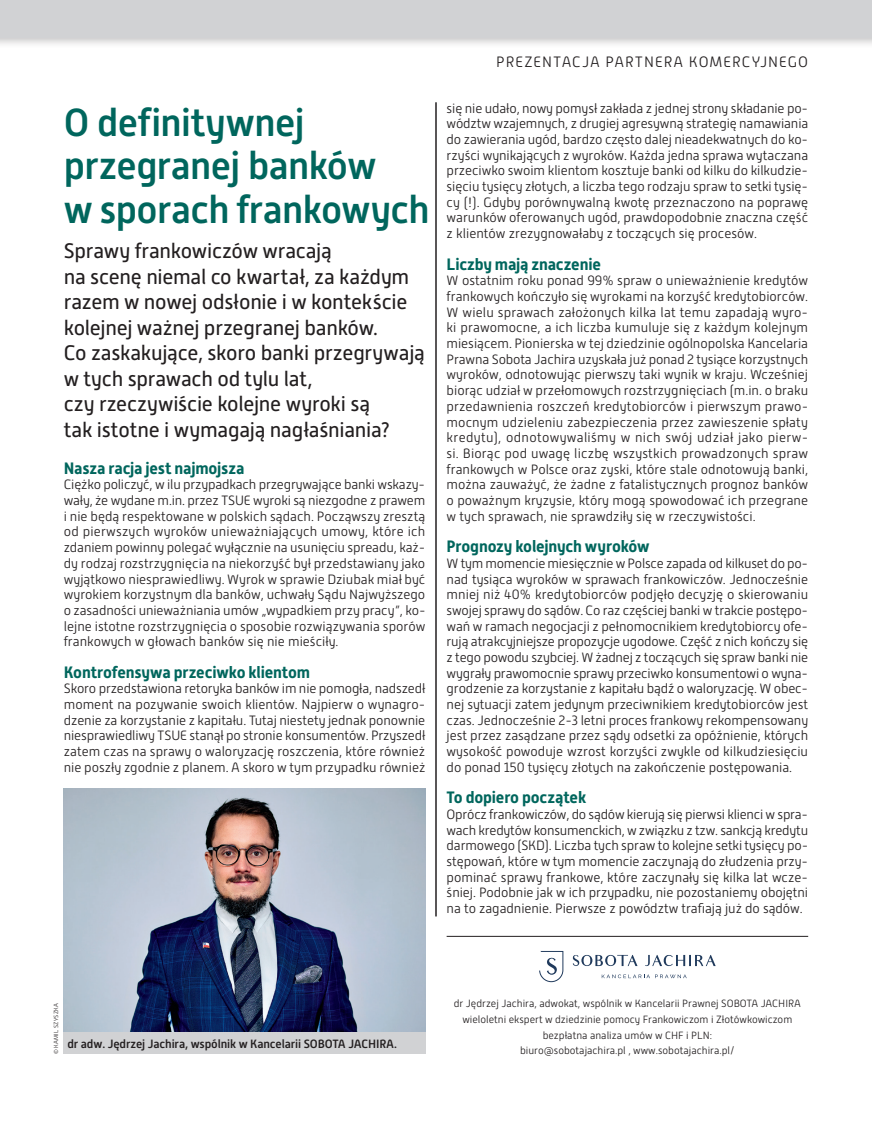
<style>
.page{position:relative;width:872px;height:1140px;background:#fff}
.page>*{position:absolute;margin:0;border:0;box-sizing:border-box;transform-origin:0 0}
.t1{font:500 39px/43.5px "Alwyn New";letter-spacing:-.015em;color:#00665d}
.t2{font:21px/25.5px "Alwyn New";letter-spacing:-.015em;color:#231f20}
.t3{font:700 16.5px "Alwyn New";letter-spacing:-.01em;color:#00665d}
.t4{font:300 15px "Alwyn New";letter-spacing:.065em;color:#231f20}
.t5{font:300 13.5px/15.8px "Alwyn New";color:#231f20;text-align:justify}
.t6{font:500 12px "Alwyn New";letter-spacing:-.01em;color:#231f20}
.t7{font:300 10.5px/15.8px "Alwyn New";color:#231f20;text-align:center}
.t8{font:300 6px "Alwyn New";letter-spacing:.03em;color:#231f20}
</style>
<div class="page">
<hr style="left:436px;top:102px;width:1px;height:814px;background:#231f20">
<img style="left:63px;top:788px;width:362px;height:244px">
<div style="left:63px;top:1032px;width:362px;height:22px;background:#d1d2d4"></div>
<svg style="left:539px;top:951px;width:24px;height:31px"></svg>
<svg style="left:602px;top:974px;width:84px;height:4px"></svg>
<svg style="left:645px;top:955px;width:70px;height:11px"></svg>
<svg style="left:572px;top:954px;width:65px;height:12px"></svg>
<hr style="left:446px;top:936px;width:362px;height:1px;background:#231f20">
<svg style="left:0;top:37px;width:872px;height:7px;background:#e0dfe0"></svg>
<div style="left:0;top:0;width:872px;height:37px;background:#d1d2d4"></div>
<h1 class="t1" style="left:64px;top:101px;width:367px">O definitywnej przegranej banków<br>w sporach frankowych</h1>
<p class="t2" style="left:64px;top:238px;width:363px">Sprawy frankowiczów wracają<br>na scenę niemal co kwartał, za każdym razem w nowej odsłonie i w kontekście kolejnej ważnej przegranej banków.<br>Co zaskakujące, skoro banki przegrywają w tych sprawach od tylu lat,<br>czy rzeczywiście kolejne wyroki są<br>tak istotne i wymagają nagłaśniania?</p>
<p class="t3" style="left:64px;top:458px;width:182px">Nasza racja jest najmojsza</p>
<p class="t5" style="left:64px;top:477px;width:363px">Ciężko policzyć, w ilu przypadkach przegrywające banki wskazy&shy;wały, że wydane m.in. przez TSUE wyroki są niezgodne z prawem i nie będą respektowane w polskich sądach. Począwszy zresztą od pierwszych wyroków unieważniających umowy, które ich zdaniem powinny polegać wyłącznie na usunięciu spreadu, każ&shy;dy rodzaj rozstrzygnięcia na niekorzyść był przedstawiany jako wyjątkowo niesprawiedliwy. Wyrok w sprawie Dziubak miał być wyrokiem korzystnym dla banków, uchwały Sądu Najwyższego o zasadności unieważniania umów „wypadkiem przy pracy”, ko&shy;lejne istotne rozstrzygnięcia o sposobie rozwiązywania sporów frankowych w głowach banków się nie mieściły.</p>
<p class="t3" style="left:64px;top:662px;width:248px">Kontrofensywa przeciwko klientom</p>
<p class="t5" style="left:64px;top:681px;width:363px">Skoro przedstawiona retoryka banków im nie pomogła, nadszedł moment na pozywanie swoich klientów. Najpierw o wynagro&shy;dzenie za korzystanie z kapitału. Tutaj niestety jednak ponownie niesprawiedliwy TSUE stanął po stronie konsumentów. Przyszedł zatem czas na sprawy o waloryzację roszczenia, które również nie poszły zgodnie z planem. A skoro w tym przypadku również</p>
<p class="t4" style="left:496px;top:53px;width:313px">PREZENTACJA PARTNERA KOMERCYJNEGO</p>
<p class="t5" style="left:446px;top:100px;width:363px">się nie udało, nowy pomysł zakłada z jednej strony składanie po&shy;wództw wzajemnych, z drugiej agresywną strategię namawiania do zawierania ugód, bardzo często dalej nieadekwatnych do ko&shy;rzyści wynikających z wyroków. Każda jedna sprawa wytaczana przeciwko swoim klientom kosztuje banki od kilku do kilkudzie&shy;sięciu tysięcy złotych, a liczba tego rodzaju spraw to setki tysię&shy;cy (!). Gdyby porównywalną kwotę przeznaczono na poprawę warunków oferowanych ugód, prawdopodobnie znaczna część z klientów zrezygnowałaby z toczących się procesów.</p>
<p class="t3" style="left:446px;top:254px;width:156px">Liczby mają znaczenie</p>
<p class="t5" style="left:446px;top:273px;width:363px">W ostatnim roku ponad 99% spraw o unieważnienie kredytów frankowych kończyło się wyrokami na korzyść kredytobiorców.<br>W wielu sprawach założonych kilka lat temu zapadają wyro&shy;ki prawomocne, a ich liczba kumuluje się z każdym kolejnym miesiącem. Pionierska w tej dziedzinie ogólnopolska Kancelaria Prawna Sobota Jachira uzyskała już ponad 2 tysiące korzystnych wyroków, odnotowując pierwszy taki wynik w kraju. Wcześniej biorąc udział w przełomowych rozstrzygnięciach (m.in. o braku przedawnienia roszczeń kredytobiorców i pierwszym prawo&shy;mocnym udzieleniu zabezpieczenia przez zawieszenie spłaty kredytu), odnotowywaliśmy w nich swój udział jako pierw&shy;si. Biorąc pod uwagę liczbę wszystkich prowadzonych spraw frankowych w Polsce oraz zyski, które stale odnotowują banki, można zauważyć, że żadne z fatalistycznych prognoz banków o poważnym kryzysie, który mogą spowodować ich przegrane w tych sprawach, nie sprawdziły się w rzeczywistości.</p>
<p class="t3" style="left:446px;top:537px;width:204px">Prognozy kolejnych wyroków</p>
<p class="t5" style="left:446px;top:555px;width:363px">W tym momencie miesięcznie w Polsce zapada od kilkuset do po&shy;nad tysiąca wyroków w sprawach frankowiczów. Jednocześnie mniej niż 40% kredytobiorców podjęło decyzję o skierowaniu swojej sprawy do sądów. Co raz częściej banki w trakcie postępo&shy;wań w ramach negocjacji z pełnomocnikiem kredytobiorcy ofe&shy;rują atrakcyjniejsze propozycje ugodowe. Część z nich kończy się z tego powodu szybciej. W żadnej z toczących się spraw banki nie wygrały prawomocnie sprawy przeciwko konsumentowi o wyna&shy;grodzenie za korzystanie z kapitału bądź o waloryzację. W obec&shy;nej sytuacji zatem jedynym przeciwnikiem kredytobiorców jest czas. Jednocześnie 2-3 letni proces frankowy rekompensowany jest przez zasądzane przez sądy odsetki za opóźnienie, których wysokość powoduje wzrost korzyści zwykle od kilkudziesięciu do ponad 150 tysięcy złotych na zakończenie postępowania.</p>
<p class="t3" style="left:446px;top:788px;width:141px">To dopiero początek</p>
<p class="t5" style="left:446px;top:806px;width:363px">Oprócz frankowiczów, do sądów kierują się pierwsi klienci w spra&shy;wach kredytów konsumenckich, w związku z tzw. sankcją kredytu darmowego (SKD). Liczba tych spraw to kolejne setki tysięcy po&shy;stępowań, które w tym momencie zaczynają do złudzenia przy&shy;pominać sprawy frankowe, które zaczynały się kilka lat wcze&shy;śniej. Podobnie jak w ich przypadku, nie pozostaniemy obojętni na to zagadnienie. Pierwsze z powództw trafiają już do sądów.</p>
<p class="t8" style="left:53px;top:1054px;width:53px;rotate:-90deg">© KAMIL SZYSZKA</p>
<p class="t6" style="left:67px;top:1037px;width:331px">dr adw. Jędrzej Jachira, wspólnik w Kancelarii SOBOTA JACHIRA.</p>
<p class="t7" style="left:454px;top:995px;width:349px">dr Jędrzej Jachira, adwokat, wspólnik w Kancelarii Prawnej SOBOTA JACHIRA wieloletni ekspert w dziedzinie pomocy Frankowiczom i Złotówkowiczom bezpłatna analiza umów w CHF i PLN:</p>
<p class="t7" style="left:520px;top:1043px;width:216px">biuro@sobotajachira.pl , www.sobotajachira.pl/</p>
</div>
